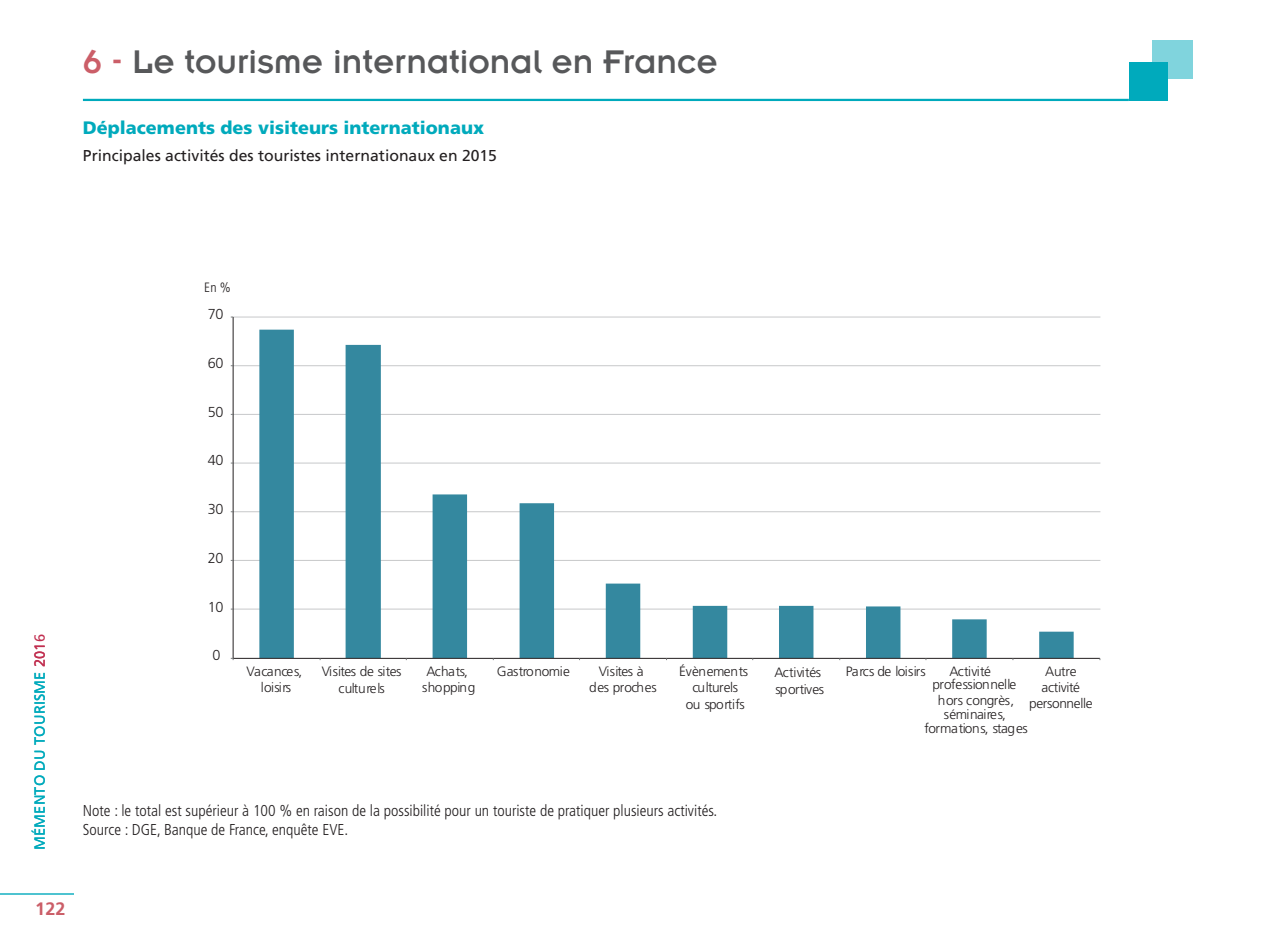
<style>
.page{position:relative;width:1276px;height:951px;background:#fff}
.page>*{position:absolute;margin:0;border:0;box-sizing:border-box;transform-origin:0 0}
.t1{font:36px "Insignia LT Std";color:#57585a}
.TITRES_GRAPHIQUES{font:900 18px "Frutiger LT Std";color:#00aabc}
.t2{font:700 18px "Frutiger LT Std";color:#cb5e68}
.SOURCES{font:300 condensed 15.75px "Frutiger LT Std";color:#231f20}
.txt_GRIS{font:15.75px "Frutiger LT Std";color:#231f20}
.t3{font:14.62px "Frutiger LT Std";letter-spacing:.01em;color:#00aabc}
.t4{font:300 14.4px "Frutiger LT Std";letter-spacing:-.025em;color:#231f20}
.t5{font:300 13.5px/16.2px "Frutiger LT Std";letter-spacing:-.03em;color:#231f20;text-align:center}
.t6{font:300 condensed 13.5px "Frutiger LT Std";color:#231f20}
.s1{color:#cb5e68}
.s2{color:#c12f50}
</style>
<div class="page">
<div style="left:1152px;top:40px;width:41px;height:38px;background:#80d4dd"></div>
<div style="left:1129px;top:63px;width:38px;height:38px;background:#00aabc"></div>
<hr style="left:83px;top:99px;width:1046px;height:2px;background:#00aabc">
<hr style="left:0;top:893px;width:73px;height:2px;background:#00aabc">
<hr style="left:233px;top:316px;width:867px;height:1px;background:#c7c8ca">
<hr style="left:233px;top:365px;width:867px;height:1px;background:#c7c8ca">
<hr style="left:233px;top:414px;width:867px;height:1px;background:#c7c8ca">
<hr style="left:233px;top:462px;width:867px;height:1px;background:#c7c8ca">
<hr style="left:233px;top:511px;width:867px;height:1px;background:#c7c8ca">
<hr style="left:233px;top:560px;width:867px;height:1px;background:#c7c8ca">
<hr style="left:233px;top:608px;width:867px;height:1px;background:#c7c8ca">
<svg style="left:259px;top:329px;width:814px;height:328px"></svg>
<hr style="left:233px;top:317px;width:1px;height:341px;background:#231f20">
<hr style="left:233px;top:657px;width:867px;height:1px;background:#231f20">
<h1 class="t1" style="left:83px;top:43px;width:636px"><span class="s1">6 -</span> Le tourisme international en France</h1>
<p class="TITRES_GRAPHIQUES" style="left:83px;top:117px;width:402px">Déplacements des visiteurs internationaux</p>
<p class="txt_GRIS" style="left:83px;top:146px;width:416px">Principales activités des touristes internationaux en 2015</p>
<p class="t3" style="left:31px;top:849px;width:217px;rotate:-90deg">MÉMENTO DU TOURISME <span class="s2">2016</span></p>
<p class="t6" style="left:204px;top:279px;width:28px">En %</p>
<p class="t4" style="left:208px;top:306px;width:17px">70</p>
<p class="t4" style="left:208px;top:354px;width:17px">60</p>
<p class="t4" style="left:208px;top:403px;width:17px">50</p>
<p class="t4" style="left:208px;top:452px;width:17px">40</p>
<p class="t4" style="left:208px;top:501px;width:17px">30</p>
<p class="t4" style="left:208px;top:549px;width:17px">20</p>
<p class="t4" style="left:208px;top:598px;width:17px">10</p>
<p class="t4" style="left:212px;top:647px;width:10px">0</p>
<p class="t5" style="left:246px;top:662px;width:57px">Vacances, loisirs</p>
<p class="t5" style="left:322px;top:662px;width:81px;line-height:18px">Visites de sites culturels</p>
<p class="t5" style="left:422px;top:662px;width:55px">Achats, shopping</p>
<p class="t5" style="left:497px;top:662px;width:75px">Gastronomie</p>
<p class="t5" style="left:589px;top:662px;width:69px">Visites à des proches</p>
<p class="t5" style="left:679px;top:662px;width:70px;line-height:16.9px">Évènements culturels<br>ou sportifs</p>
<p class="t5" style="left:774px;top:664px;width:48px">Activités</p>
<p class="t5" style="left:845px;top:663px;width:82px">Parcs de loisirs</p>
<p class="t5" style="left:932px;top:664px;width:85px;line-height:13.3px;text-align:left;text-indent:17px">Activité professionnelle</p>
<p class="t5" style="left:924px;top:693px;width:105px;line-height:14px">hors congrès, séminaires, formations, stages</p>
<p class="t5" style="left:1029px;top:663px;width:65px">Autre activité personnelle</p>
<p class="t5" style="left:775px;top:681px;width:50px">sportives</p>
<p class="SOURCES" style="left:83px;top:801px;width:636px">Note : le total est supérieur à 100 % en raison de la possibilité pour un touriste de pratiquer plusieurs activités.</p>
<p class="SOURCES" style="left:83px;top:820px;width:267px">Source : DGE, Banque de France, enquête EVE.</p>
<h2 class="t2" style="left:35px;top:898px;width:32px">122</h2>
</div>
